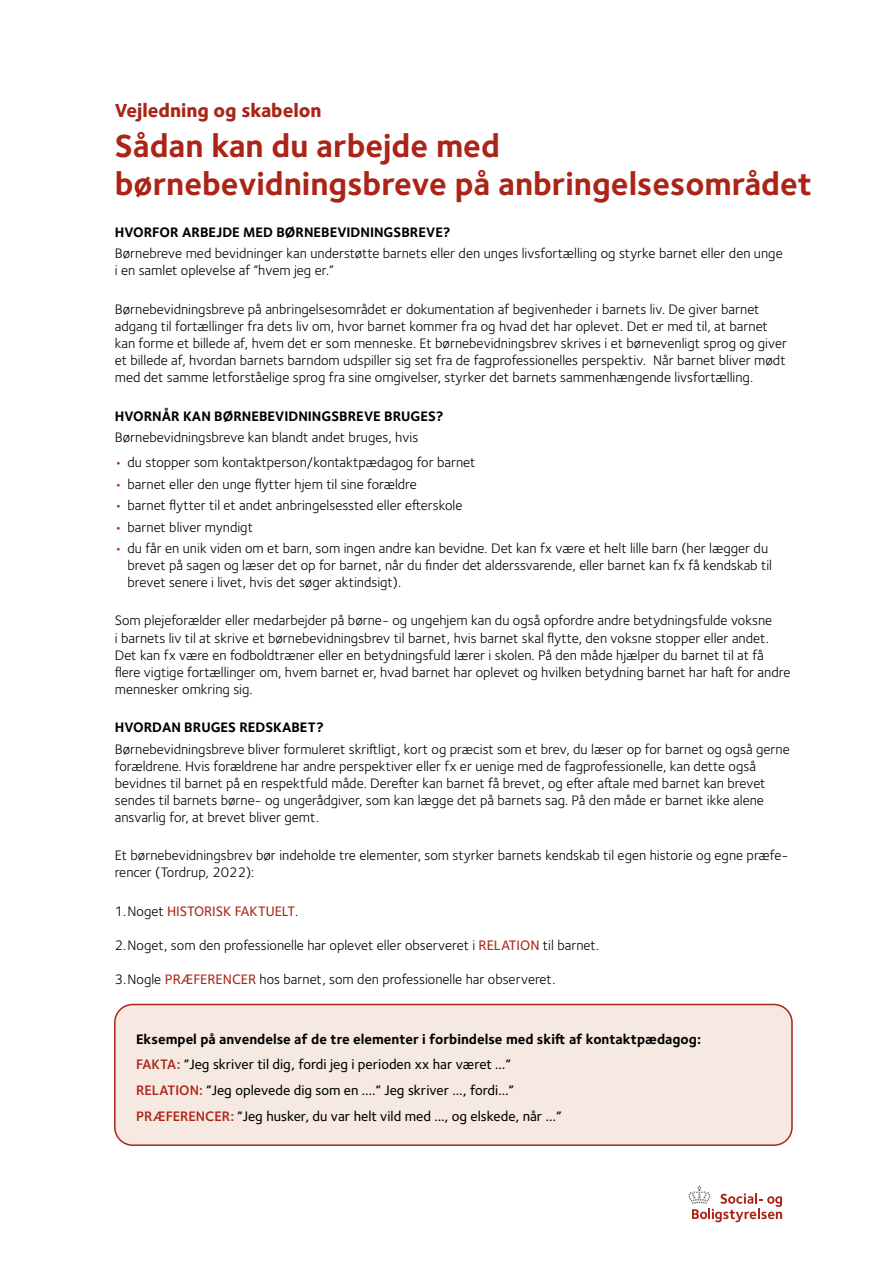
<style>
.page{position:relative;width:893px;height:1263px;background:#fff}
.page>*{position:absolute;margin:0;border:0;box-sizing:border-box;transform-origin:0 0}
.Formatgruppe_1_H1_Foundry{font:700 33px/37.5px "Foundry Sterling";color:#aa2517}
.Formatgruppe_1_Overoverskrift_FOUNDRY{font:800 19.5px "Foundry Sterling";color:#aa2517}
.Formatgruppe_1_txt_Foundry{font:14.25px/17.1px "Foundry Sterling";color:#000}
.Formatgruppe_1_boks_foundry{font:500 14.25px "Foundry Sterling";color:#000}
.Formatgruppe_1_H2_Foundry{font:700 14.25px "Foundry Sterling";color:#000}
.Formatgruppe_1_boks_overskrift_Foundry{font:700 14.25px "Foundry Sterling";color:#000}
.Formatgruppe_1_txt_u_linje_foundry{font:14.25px "Foundry Sterling";color:#000}
.t1{font:500 14.25px "Foundry Sterling";color:#aa2517}
.s1{font-weight:500;color:#aa2517}
.s2{font-weight:400;color:#000}
.s3{font-weight:600;color:#aa2517}
</style>
<div class="page">
<svg style="left:689px;top:1185px;width:93px;height:37px"></svg>
<div style="left:115px;top:1004px;width:677px;height:141px;background:#f6e9e2;border-radius:18px"></div>
<div style="left:114px;top:1004px;width:679px;height:142px;border:2px solid #aa2517;border-radius:18px"></div>
<h1 class="Formatgruppe_1_Overoverskrift_FOUNDRY" style="left:115px;top:99px;width:208px">Vejledning og skabelon</h1>
<h1 class="Formatgruppe_1_H1_Foundry" style="left:115px;top:129px;width:699px">Sådan kan du arbejde med børnebevidningsbreve på anbringelsesområdet</h1>
<h2 class="Formatgruppe_1_H2_Foundry" style="left:115px;top:224px;width:337px">HVORFOR ARBEJDE MED BØRNEBEVIDNINGSBREVE?</h2>
<p class="Formatgruppe_1_txt_Foundry" style="left:115px;top:245px;width:669px">Børnebreve med bevidninger kan understøtte barnets eller den unges livsfortælling og styrke barnet eller den unge i en samlet oplevelse af ”hvem jeg er.”</p>
<p class="Formatgruppe_1_txt_Foundry" style="left:115px;top:301px;width:674px">Børnebevidningsbreve på anbringelsesområdet er dokumentation af begivenheder i barnets liv. De giver barnet adgang til fortællinger fra dets liv om, hvor barnet kommer fra og hvad det har oplevet. Det er med til, at barnet kan forme et billede af, hvem det er som menneske. Et børnebevidningsbrev skrives i et børnevenligt sprog og giver et billede af, hvordan barnets barndom udspiller sig set fra de fagprofessionelles perspektiv. Når barnet bliver mødt med det samme letforståelige sprog fra sine omgivelser, styrker det barnets sammenhængende livsfortælling.</p>
<h2 class="Formatgruppe_1_H2_Foundry" style="left:115px;top:407px;width:330px">HVORNÅR KAN BØRNEBEVIDNINGSBREVE BRUGES?</h2>
<p class="Formatgruppe_1_txt_u_linje_foundry" style="left:115px;top:429px;width:305px">Børnebevidningsbreve kan blandt andet bruges, hvis</p>
<p class="Formatgruppe_1_txt_Foundry" style="left:115px;top:454px;width:362px"><span class="s1">•</span> du stopper som kontaktperson/kontaktpædagog for barnet</p>
<p class="Formatgruppe_1_txt_Foundry" style="left:115px;top:476px;width:304px"><span class="s1">•</span> barnet eller den unge flytter hjem til sine forældre</p>
<p class="Formatgruppe_1_txt_Foundry" style="left:115px;top:497px;width:349px"><span class="s1">•</span> barnet flytter til et andet anbringelsessted eller efterskole</p>
<p class="Formatgruppe_1_txt_Foundry" style="left:115px;top:518px;width:140px"><span class="s1">•</span> barnet bliver myndigt</p>
<p class="Formatgruppe_1_txt_Foundry" style="left:128px;top:540px;width:646px;text-indent:-13px"><span class="s1">•</span> du får en unik viden om et barn, som ingen andre kan bevidne. Det kan fx være et helt lille barn (her lægger du brevet på sagen og læser det op for barnet, når du finder det alderssvarende, eller barnet kan fx få kendskab til brevet senere i livet, hvis det søger aktindsigt).</p>
<p class="Formatgruppe_1_txt_Foundry" style="left:115px;top:612px;width:677px">Som plejeforælder eller medarbejder på børne- og ungehjem kan du også opfordre andre betydningsfulde voksne<br>i barnets liv til at skrive et børnebevidningsbrev til barnet, hvis barnet skal flytte, den voksne stopper eller andet.<br>Det kan fx være en fodboldtræner eller en betydningsfuld lærer i skolen. På den måde hjælper du barnet til at få flere vigtige fortællinger om, hvem barnet er, hvad barnet har oplevet og hvilken betydning barnet har haft for andre mennesker omkring sig.</p>
<h2 class="Formatgruppe_1_H2_Foundry" style="left:115px;top:719px;width:211px">HVORDAN BRUGES REDSKABET?</h2>
<p class="Formatgruppe_1_txt_Foundry" style="left:115px;top:740px;width:676px">Børnebevidningsbreve bliver formuleret skriftligt, kort og præcist som et brev, du læser op for barnet og også gerne forældrene. Hvis forældrene har andre perspektiver eller fx er uenige med de fagprofessionelle, kan dette også bevidnes til barnet på en respektfuld måde. Derefter kan barnet få brevet, og efter aftale med barnet kan brevet sendes til barnets børne- og ungerådgiver, som kan lægge det på barnets sag. På den måde er barnet ikke alene ansvarlig for, at brevet bliver gemt.</p>
<p class="Formatgruppe_1_txt_Foundry" style="left:115px;top:847px;width:675px">Et børnebevidningsbrev bør indeholde tre elementer, som styrker barnets kendskab til egen historie og egne præfe&shy;rencer (Tordrup, 2022):</p>
<p class="t1" style="left:115px;top:903px;width:185px"><span class="s2">1.Noget</span> HISTORISK FAKTUELT<span class="s2">.</span></p>
<p class="Formatgruppe_1_txt_Foundry" style="left:115px;top:937px;width:486px">2.Noget, som den professionelle har oplevet eller observeret i <span class="s1">RELATION</span> til barnet.</p>
<p class="Formatgruppe_1_txt_Foundry" style="left:115px;top:971px;width:442px">3.Nogle <span class="s1">PRÆFERENCER</span> hos barnet, som den professionelle har observeret.</p>
<h3 class="Formatgruppe_1_boks_overskrift_Foundry" style="left:136px;top:1030px;width:566px">Eksempel på anvendelse af de tre elementer i forbindelse med skift af kontaktpædagog:</h3>
<p class="Formatgruppe_1_boks_foundry" style="left:136px;top:1056px;width:376px"><span class="s3">FAKTA:</span> ”Jeg skriver til dig, fordi jeg i perioden xx har været …”</p>
<p class="Formatgruppe_1_boks_foundry" style="left:136px;top:1082px;width:379px"><span class="s3">RELATION:</span> ”Jeg oplevede dig som en ….” Jeg skriver …, fordi…”</p>
<p class="Formatgruppe_1_boks_foundry" style="left:136px;top:1107px;width:427px"><span class="s3">PRÆFERENCER:</span> ”Jeg husker, du var helt vild med …, og elskede, når …”</p>
</div>
